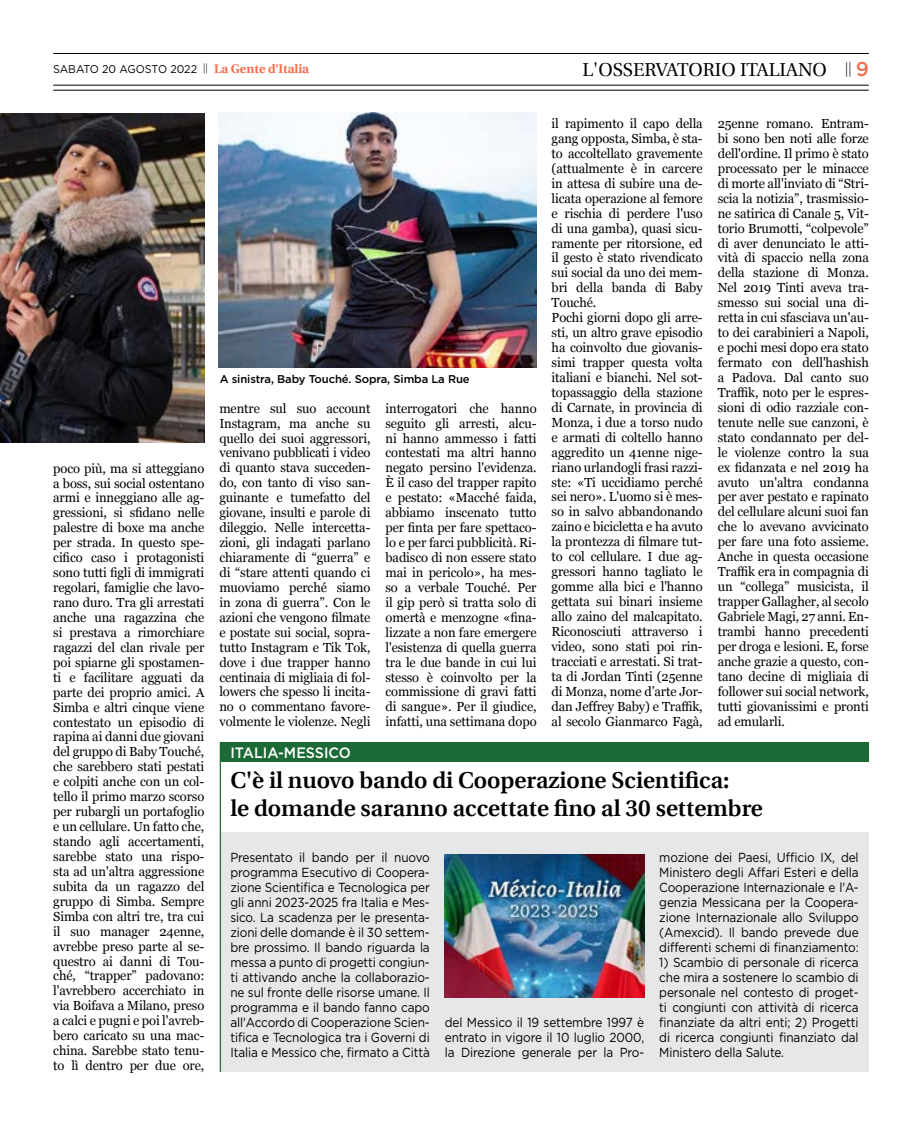
<style>
.page{position:relative;width:922px;height:1125px;background:#fff}
.page>*{position:absolute;margin:0;border:0;box-sizing:border-box;transform-origin:0 0}
.t1{font:600 23px/28px "Utopia";color:#000}
.t2{font:18.75px "Utopia";color:#000}
.t3{font:500 15px "Gotham";color:#fff;scale:.95 1}
.t4{font:13.12px/14.9px "Georgia";letter-spacing:-.01em;color:#000;text-align:justify}
.t5{font:13.12px/15px "Gotham";letter-spacing:-.01em;color:#000;text-align:justify;scale:.9 1}
.t6{font:500 11.25px "Gotham";letter-spacing:-.01em;color:#000}
.t7{font:11.25px "Gotham";letter-spacing:-.005em;color:#000;scale:.95 1}
.s1{font-family:"Utopia";font-weight:700;font-size:12.5px;color:#f37053}
.s2{font-family:"Gotham";font-weight:500;font-size:20px;color:#f37053}
</style>
<div class="page">
<hr style="left:53px;top:53px;width:815px;height:1px;background:#000">
<hr style="left:53px;top:90px;width:815px;height:1px;background:#000">
<hr style="left:53px;top:85px;width:815px;height:1px;background:#000">
<img style="left:0;top:113px;width:204px;height:330px">
<img style="left:218px;top:112px;width:318px;height:256px">
<div style="left:220px;top:832px;width:648px;height:240px;background:#e6e7e8"></div>
<div style="left:220px;top:742px;width:648px;height:20px;background:#1c6b36"></div>
<hr style="left:220px;top:742px;width:1px;height:330px;background:#1c6b36">
<img style="left:444px;top:855px;width:200px;height:143px">
<p class="t7" style="left:53px;top:62px;width:271px">SABATO 20 AGOSTO 2022 <sup>||</sup> <span class="s1">La Gente d’Italia</span></p>
<h2 class="t2" style="left:582px;top:60px;width:288px">L'OSSERVATORIO ITALIANO <sup>||</sup> <span class="s2">9</span></h2>
<p class="t4" style="left:53px;top:460px;width:153px">poco più, ma si atteggiano a boss, sui social ostentano armi e inneggiano alle ag&shy;gressioni, si sfidano nelle palestre di boxe ma anche per strada. In questo spe&shy;cifico caso i protagonisti sono tutti figli di immigrati regolari, famiglie che lavo&shy;rano duro. Tra gli arrestati anche una ragazzina che si prestava a rimorchiare ragazzi del clan rivale per poi spiarne gli spostamen&shy;ti e facilitare agguati da parte dei proprio amici. A Simba e altri cinque viene contestato un episodio di rapina ai danni due giovani del gruppo di Baby Touché, che sarebbero stati pestati e colpiti anche con un col&shy;tello il primo marzo scorso per rubargli un portafoglio e un cellulare. Un fatto che, stando agli accertamenti, sarebbe stato una rispo&shy;sta ad un'altra aggressione subita da un ragazzo del gruppo di Simba. Sempre Simba con altri tre, tra cui il suo manager 24enne, avrebbe preso parte al se&shy;questro ai danni di Tou&shy;ché, “trapper” padovano: l'avrebbero accerchiato in via Boifava a Milano, preso a calci e pugni e poi l'avreb&shy;bero caricato su una mac&shy;china. Sarebbe stato tenu&shy;to lì dentro per due ore,</p>
<p class="t6" style="left:220px;top:371px;width:251px">A sinistra, Baby Touché. Sopra, Simba La Rue</p>
<p class="t4" style="left:219px;top:400px;width:153px">mentre sul suo account Instagram, ma anche su quello dei suoi aggressori, venivano pubblicati i video di quanto stava succeden&shy;do, con tanto di viso san&shy;guinante e tumefatto del giovane, insulti e parole di dileggio. Nelle intercetta&shy;zioni, gli indagati parlano chiaramente di “guerra” e di “stare attenti quando ci muoviamo perché siamo in zona di guerra”. Con le azioni che vengono filmate e postate sui social, sopra&shy;tutto Instagram e Tik Tok, dove i due trapper hanno centinaia di migliaia di fol&shy;lowers che spesso li incita&shy;no o commentano favore&shy;volmente le violenze. Negli</p>
<p class="t4" style="left:385px;top:400px;width:152px">interrogatori che hanno seguito gli arresti, alcu&shy;ni hanno ammesso i fatti contestati ma altri hanno negato persino l'evidenza.<br>È il caso del trapper rapito e pestato: «Macché faida, abbiamo inscenato tutto per finta per fare spettaco&shy;lo e per farci pubblicità. Ri&shy;badisco di non essere stato mai in pericolo», ha mes&shy;so a verbale Touché. Per il gip però si tratta solo di omertà e menzogne «fina&shy;lizzate a non fare emergere l'esistenza di quella guerra tra le due bande in cui lui stesso è coinvolto per la commissione di gravi fatti di sangue». Per il giudice, infatti, una settimana dopo</p>
<p class="t4" style="left:551px;top:115px;width:152px;text-align:left">il rapimento il capo della gang opposta, Simba, è sta&shy;to accoltellato gravemente (attualmente è in carcere in attesa di subire una de&shy;licata operazione al femore e rischia di perdere l'uso di una gamba), quasi sicu&shy;ramente per ritorsione, ed il gesto è stato rivendicato sui social da uno dei mem&shy;bri della banda di Baby<br>Touché.<br>Pochi giorni dopo gli arre&shy;sti, un altro grave episodio ha coinvolto due giovanis&shy;simi trapper questa volta italiani e bianchi. Nel sot&shy;topassaggio della stazione di Carnate, in provincia di<br>Monza, i due a torso nudo e armati di coltello hanno aggredito un 41enne nige&shy;riano urlandogli frasi razzi&shy;ste: «Ti uccidiamo perché sei nero». L'uomo si è mes&shy;so in salvo abbandonando zaino e bicicletta e ha avuto la prontezza di filmare tut&shy;to col cellulare. I due ag&shy;gressori hanno tagliato le gomme alla bici e l'hanno gettata sui binari insieme allo zaino del malcapitato.<br>Riconosciuti attraverso i video, sono stati poi rin&shy;tracciati e arrestati. Si trat&shy;ta di Jordan Tinti (25enne di Monza, nome d’arte Jor&shy;dan Jeffrey Baby) e Traffik, al secolo Gianmarco Fagà,</p>
<p class="t4" style="left:717px;top:115px;width:153px">25enne romano. Entram&shy;bi sono ben noti alle forze dell'ordine. Il primo è stato processato per le minacce di morte all'inviato di “Stri&shy;scia la notizia”, trasmissio&shy;ne satirica di Canale 5, Vit&shy;torio Brumotti, “colpevole” di aver denunciato le atti&shy;vità di spaccio nella zona della stazione di Monza.<br>Nel 2019 Tinti aveva tra&shy;smesso sui social una di&shy;retta in cui sfasciava un'au&shy;to dei carabinieri a Napoli, e pochi mesi dopo era stato fermato con dell'hashish a Padova. Dal canto suo Traffik, noto per le espres&shy;sioni di odio razziale con&shy;tenute nelle sue canzoni, è stato condannato per del&shy;le violenze contro la sua ex fidanzata e nel 2019 ha avuto un'altra condanna per aver pestato e rapinato del cellulare alcuni suoi fan che lo avevano avvicinato per fare una foto assieme.<br>Anche in questa occasione Traffik era in compagnia di un “collega” musicista, il trapper Gallagher, al secolo Gabriele Magi, 27 anni. En&shy;trambi hanno precedenti per droga e lesioni. E, forse anche grazie a questo, con&shy;tano decine di migliaia di follower sui social network, tutti giovanissimi e pronti ad emularli.</p>
<p class="t3" style="left:230px;top:743px;width:128px">ITALIA-MESSICO</p>
<h1 class="t1" style="left:230px;top:766px;width:533px">C'è il nuovo bando di Cooperazione Scientifica:<br>le domande saranno accettate fino al 30 settembre</h1>
<p class="t5" style="left:230px;top:850px;width:223px">Presentato il bando per il nuovo programma Esecutivo di Coopera&shy;zione Scientifica e Tecnologica per gli anni 2023-2025 fra Italia e Mes&shy;sico. La scadenza per le presenta&shy;zioni delle domande è il 30 settem&shy;bre prossimo. Il bando riguarda la messa a punto di progetti congiun&shy;ti attivando anche la collaborazio&shy;ne sul fronte delle risorse umane. Il programma e il bando fanno capo all'Accordo di Cooperazione Scien&shy;tifica e Tecnologica tra i Governi di Italia e Messico che, firmato a Città</p>
<p class="t5" style="left:659px;top:850px;width:223px">mozione dei Paesi, Ufficio IX, del Ministero degli Affari Esteri e della Cooperazione Internazionale e l'A&shy;genzia Messicana per la Coopera&shy;zione Internazionale allo Sviluppo (Amexcid). Il bando prevede due differenti schemi di finanziamento:</p>
<p class="t5" style="left:659px;top:955px;width:223px">1) Scambio di personale di ricerca che mira a sostenere lo scambio di personale nel contesto di proget&shy;ti congiunti con attività di ricerca finanziate da altri enti; 2) Progetti di ricerca congiunti finanziato dal Ministero della Salute.</p>
<p class="t5" style="left:444px;top:1014px;width:223px">del Messico il 19 settembre 1997 è entrato in vigore il 10 luglio 2000, la Direzione generale per la Pro-</p>
</div>
